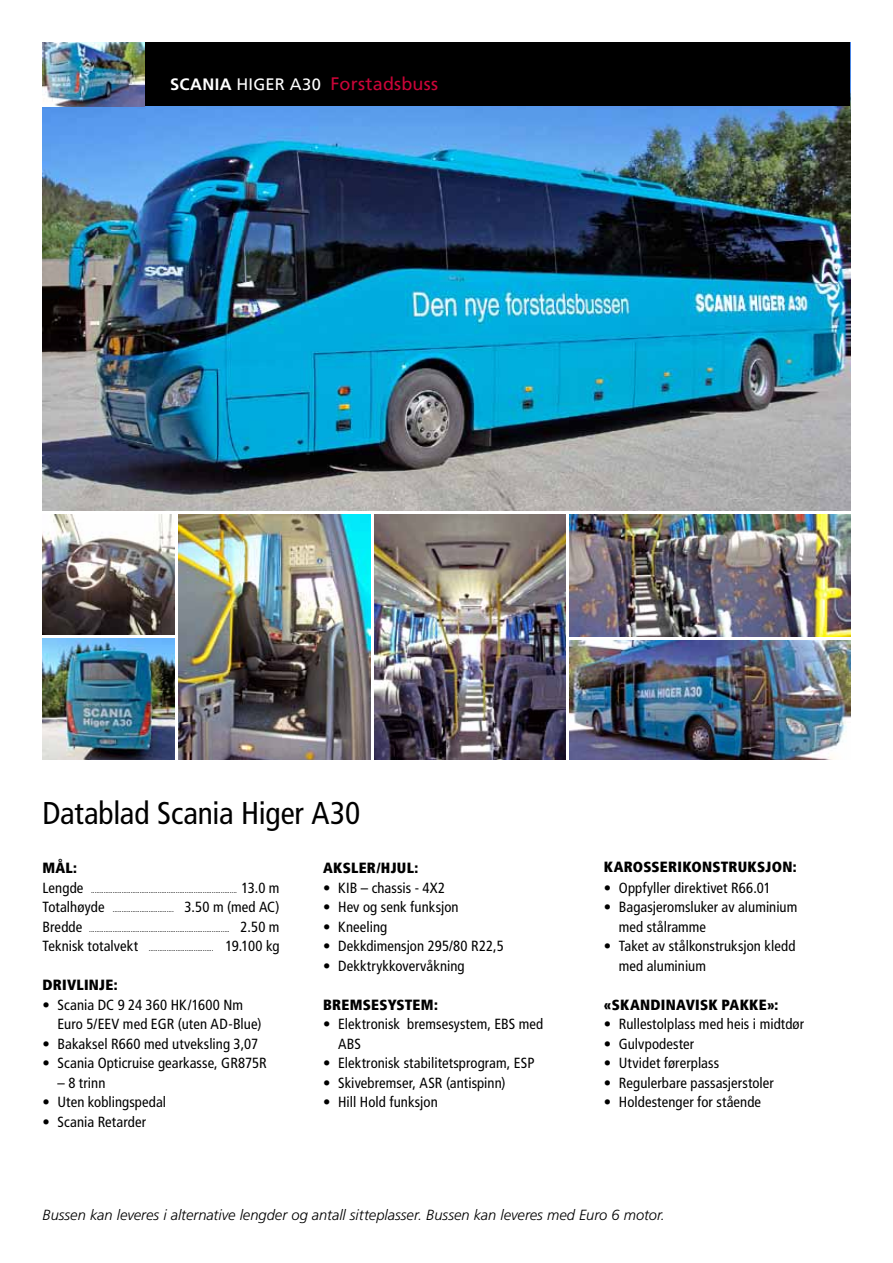
<style>
.page{position:relative;width:893px;height:1263px;background:#fff}
.page>*{position:absolute;margin:0;border:0;box-sizing:border-box;transform-origin:0 0}
.t1{font:condensed 31.5px "Frutiger LT";letter-spacing:-.005em;color:#000}
.t2{font:18px "Frutiger LT";letter-spacing:.015em;color:#ca0538}
.t3{font:condensed 14.7px/19.5px "Frutiger LT";letter-spacing:.005em;color:#000}
.t4{font:italic 300 14.7px "Frutiger LT Pro";color:#000}
.t5{font:900 condensed 14.7px "Frutiger LT";letter-spacing:.02em;color:#000}
.t6{font:condensed 7.5px "Frutiger LT";color:#000}
.s1{font-family:"Frutiger";font-weight:700;font-size:16.5px;color:#fff}
.s2{font-size:16.5px;color:#fff}
.s3{font-size:14.7px}
</style>
<div class="page">
<img style="left:43px;top:106px;width:807px;height:404px">
<div style="left:43px;top:43px;width:807px;height:63px;background:#000"></div>
<img style="left:43px;top:43px;width:102px;height:63px">
<img style="left:375px;top:515px;width:191px;height:244px">
<img style="left:179px;top:515px;width:191px;height:244px">
<img style="left:570px;top:640px;width:280px;height:119px">
<img style="left:43px;top:515px;width:131px;height:119px">
<img style="left:43px;top:638px;width:131px;height:121px">
<img style="left:570px;top:515px;width:280px;height:121px">
<p class="t2" style="left:170px;top:73px;width:270px"><span class="s1">SCANIA</span> <span class="s2">higer a30</span> Forstadsbuss</p>
<h1 class="t1" style="left:43px;top:795px;width:319px">Datablad Scania Higer A30</h1>
<p class="t5" style="left:43px;top:859px;width:36px">MÅL:</p>
<p class="t6" style="left:43px;top:886px;width:238px"><span class="s3">Lengde</span> ................................................................................. <span class="s3">13.0 m</span></p>
<p class="t6" style="left:43px;top:905px;width:238px"><span class="s3">Totalhøyde</span> .................................. <span class="s3">3.50 m (med AC)</span></p>
<p class="t6" style="left:43px;top:925px;width:239px"><span class="s3">Bredde</span> .............................................................................. <span class="s3">2.50 m</span></p>
<p class="t6" style="left:43px;top:944px;width:238px"><span class="s3">Teknisk totalvekt</span> .................................... <span class="s3">19.100 kg</span></p>
<p class="t5" style="left:43px;top:976px;width:77px">DRIVLINJE:</p>
<p class="t3" style="left:58px;top:995px;width:205px;text-indent:-15px">• Scania DC 9 24 360 HK/1600 Nm<br>Euro 5/EEV med EGR (uten AD-Blue)</p>
<p class="t3" style="left:43px;top:1034px;width:217px">• Bakaksel R660 med utveksling 3,07</p>
<p class="t3" style="left:43px;top:1053px;width:226px">• Scania Opticruise gearkasse, GR875R</p>
<p class="t3" style="left:58px;top:1073px;width:49px">– 8 trinn</p>
<p class="t3" style="left:43px;top:1092px;width:125px">• Uten koblingspedal</p>
<p class="t3" style="left:43px;top:1112px;width:105px">• Scania Retarder</p>
<p class="t5" style="left:323px;top:859px;width:97px">AKSLER/HJUL:</p>
<p class="t3" style="left:323px;top:878px;width:123px">• KIB – chassis - 4X2</p>
<p class="t3" style="left:323px;top:897px;width:137px">• Hev og senk funksjon</p>
<p class="t3" style="left:323px;top:917px;width:66px">• Kneeling</p>
<p class="t3" style="left:323px;top:936px;width:182px">• Dekkdimensjon 295/80 R22,5</p>
<p class="t3" style="left:323px;top:956px;width:143px">• Dekktrykkovervåkning</p>
<p class="t5" style="left:323px;top:995px;width:116px">BREMSESYSTEM:</p>
<p class="t3" style="left:338px;top:1014px;width:207px;text-indent:-15px">• Elektronisk bremsesystem, EBS med<br>ABS</p>
<p class="t3" style="left:323px;top:1053px;width:213px">• Elektronisk stabilitetsprogram, ESP</p>
<p class="t3" style="left:323px;top:1073px;width:184px">• Skivebremser, ASR (antispinn)</p>
<p class="t3" style="left:323px;top:1092px;width:116px">• Hill Hold funksjon</p>
<p class="t5" style="left:604px;top:858px;width:194px">KAROSSERIKONSTRUKSJON:</p>
<p class="t3" style="left:604px;top:878px;width:169px">• Oppfyller direktivet R66.01</p>
<p class="t3" style="left:619px;top:897px;width:180px;text-indent:-15px">• Bagasjeromsluker av aluminium med stålramme</p>
<p class="t3" style="left:619px;top:936px;width:178px;text-indent:-15px">• Taket av stålkonstruksjon kledd med aluminium</p>
<p class="t5" style="left:604px;top:996px;width:176px">«SKANDINAVISK PAKKE»:</p>
<p class="t3" style="left:604px;top:1014px;width:202px">• Rullestolplass med heis i midtdør</p>
<p class="t3" style="left:604px;top:1034px;width:92px">• Gulvpodester</p>
<p class="t3" style="left:604px;top:1053px;width:117px">• Utvidet førerplass</p>
<p class="t3" style="left:604px;top:1073px;width:172px">• Regulerbare passasjerstoler</p>
<p class="t3" style="left:604px;top:1092px;width:159px">• Holdestenger for stående</p>
<p class="t4" style="left:43px;top:1206px;width:624px">Bussen kan leveres i alternative lengder og antall sitteplasser. Bussen kan leveres med Euro 6 motor.</p>
</div>
